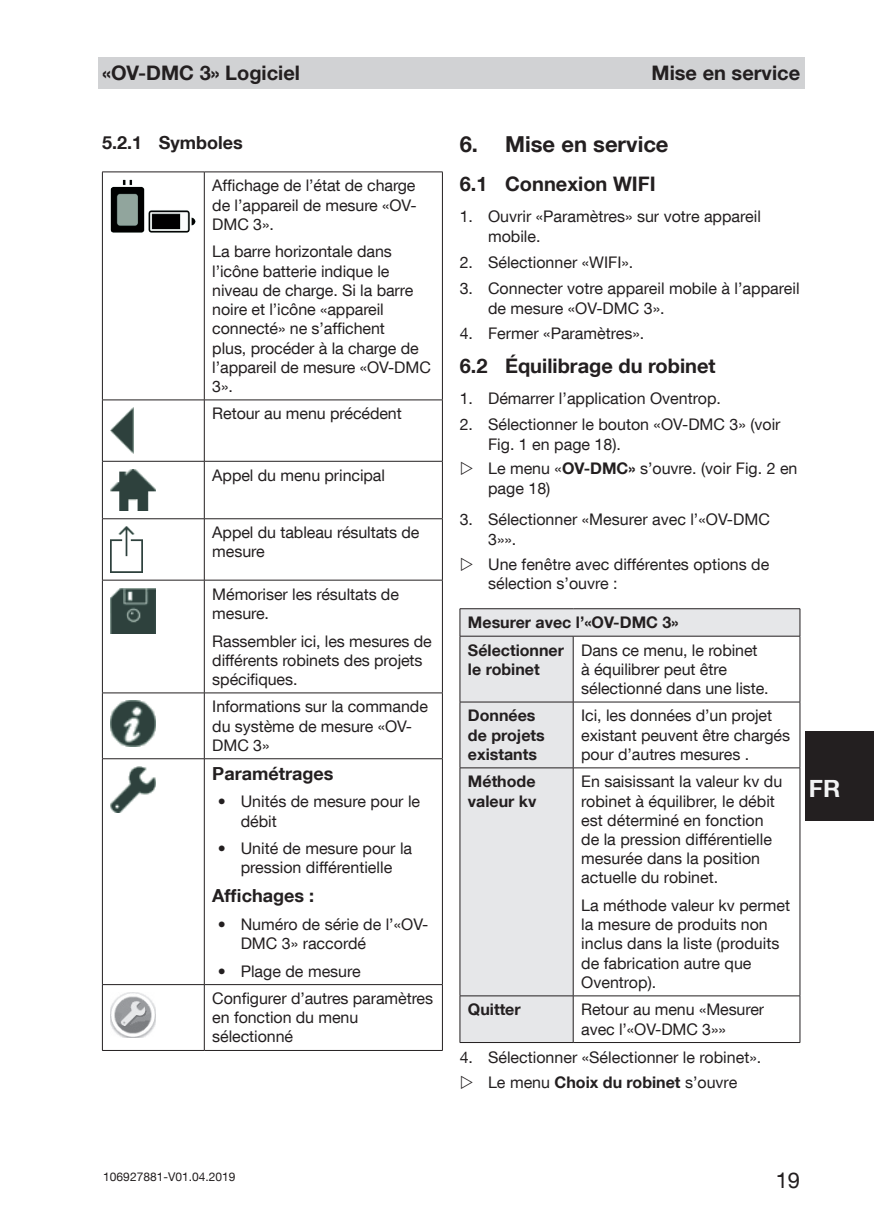
<style>
.page{position:relative;width:874px;height:1225px;background:#fff}
.page>*{position:absolute;margin:0;border:0;box-sizing:border-box;transform-origin:0 0}
.t1{font:700 23.8px "Helvetica Neue LT Com";color:#f2f3f4}
.t2{font:700 22px "Helvetica Neue LT Com";color:#231f20}
.t3{font:22px "Helvetica Neue LT Com";color:#231f20}
.t4{font:700 20px "Helvetica Neue LT Com";color:#231f20}
.t5{font:700 18px "Helvetica Neue LT Com";color:#231f20}
.t6{font:16px/19.2px "Helvetica Neue LT Com";letter-spacing:-.005em;color:#231f20}
.t7{font:700 16px/19.2px "Helvetica Neue LT Com";color:#231f20}
.t8{font:12px "Helvetica Neue LT Com";color:#231f20}
.s1{font-weight:700}
</style>
<div class="page">
<div style="left:98px;top:57px;width:705px;height:31px;background:#d1d2d4"></div>
<div style="left:805px;top:731px;width:68px;height:90px;background:#231f20"></div>
<hr style="left:102px;top:172px;width:102px;height:1px;background:#231f20">
<hr style="left:102px;top:172px;width:1px;height:228px;background:#231f20">
<hr style="left:204px;top:172px;width:238px;height:1px;background:#231f20">
<hr style="left:204px;top:172px;width:1px;height:228px;background:#231f20">
<hr style="left:442px;top:172px;width:1px;height:228px;background:#231f20">
<hr style="left:102px;top:399px;width:102px;height:1px;background:#231f20">
<hr style="left:102px;top:400px;width:1px;height:61px;background:#231f20">
<hr style="left:204px;top:399px;width:238px;height:1px;background:#231f20">
<hr style="left:204px;top:400px;width:1px;height:61px;background:#231f20">
<hr style="left:442px;top:400px;width:1px;height:61px;background:#231f20">
<hr style="left:102px;top:461px;width:102px;height:1px;background:#231f20">
<hr style="left:102px;top:461px;width:1px;height:57px;background:#231f20">
<hr style="left:204px;top:461px;width:238px;height:1px;background:#231f20">
<hr style="left:204px;top:461px;width:1px;height:57px;background:#231f20">
<hr style="left:442px;top:461px;width:1px;height:57px;background:#231f20">
<hr style="left:102px;top:518px;width:102px;height:1px;background:#231f20">
<hr style="left:102px;top:519px;width:1px;height:61px;background:#231f20">
<hr style="left:204px;top:518px;width:238px;height:1px;background:#231f20">
<hr style="left:204px;top:519px;width:1px;height:61px;background:#231f20">
<hr style="left:442px;top:519px;width:1px;height:61px;background:#231f20">
<hr style="left:102px;top:580px;width:102px;height:1px;background:#231f20">
<hr style="left:102px;top:580px;width:1px;height:112px;background:#231f20">
<hr style="left:204px;top:580px;width:238px;height:1px;background:#231f20">
<hr style="left:204px;top:580px;width:1px;height:112px;background:#231f20">
<hr style="left:442px;top:580px;width:1px;height:112px;background:#231f20">
<hr style="left:102px;top:692px;width:102px;height:1px;background:#231f20">
<hr style="left:102px;top:693px;width:1px;height:65px;background:#231f20">
<hr style="left:204px;top:692px;width:238px;height:1px;background:#231f20">
<hr style="left:204px;top:693px;width:1px;height:65px;background:#231f20">
<hr style="left:442px;top:693px;width:1px;height:65px;background:#231f20">
<hr style="left:102px;top:758px;width:102px;height:1px;background:#231f20">
<hr style="left:102px;top:759px;width:1px;height:225px;background:#231f20">
<hr style="left:204px;top:758px;width:238px;height:1px;background:#231f20">
<hr style="left:204px;top:759px;width:1px;height:225px;background:#231f20">
<hr style="left:442px;top:759px;width:1px;height:225px;background:#231f20">
<hr style="left:102px;top:984px;width:102px;height:1px;background:#231f20">
<hr style="left:102px;top:985px;width:1px;height:65px;background:#231f20">
<hr style="left:204px;top:984px;width:238px;height:1px;background:#231f20">
<hr style="left:204px;top:985px;width:1px;height:65px;background:#231f20">
<hr style="left:442px;top:985px;width:1px;height:65px;background:#231f20">
<hr style="left:102px;top:1050px;width:102px;height:1px;background:#231f20">
<hr style="left:204px;top:1050px;width:238px;height:1px;background:#231f20">
<img style="left:110px;top:180px;width:85px;height:52px">
<img style="left:110px;top:408px;width:24px;height:45px">
<img style="left:110px;top:469px;width:46px;height:42px">
<img style="left:110px;top:527px;width:33px;height:45px">
<img style="left:110px;top:588px;width:46px;height:45px">
<img style="left:110px;top:701px;width:46px;height:45px">
<img style="left:110px;top:766px;width:46px;height:46px">
<img style="left:110px;top:992px;width:46px;height:46px">
<svg style="left:460px;top:609px;width:339px;height:433px"></svg>
<hr style="left:459px;top:608px;width:114px;height:1px;background:#231f20">
<svg style="left:459px;top:609px;width:1px;height:27px"></svg>
<hr style="left:573px;top:608px;width:226px;height:1px;background:#231f20">
<svg style="left:799px;top:609px;width:1px;height:27px"></svg>
<hr style="left:459px;top:636px;width:114px;height:1px;background:#231f20">
<hr style="left:459px;top:636px;width:1px;height:66px;background:#231f20">
<hr style="left:573px;top:636px;width:226px;height:1px;background:#231f20">
<hr style="left:572px;top:636px;width:1px;height:66px;background:#231f20">
<hr style="left:799px;top:636px;width:1px;height:66px;background:#231f20">
<hr style="left:459px;top:701px;width:114px;height:1px;background:#231f20">
<hr style="left:459px;top:702px;width:1px;height:65px;background:#231f20">
<hr style="left:573px;top:701px;width:226px;height:1px;background:#231f20">
<hr style="left:572px;top:702px;width:1px;height:65px;background:#231f20">
<hr style="left:799px;top:702px;width:1px;height:65px;background:#231f20">
<hr style="left:459px;top:767px;width:114px;height:1px;background:#231f20">
<hr style="left:459px;top:768px;width:1px;height:227px;background:#231f20">
<hr style="left:573px;top:767px;width:226px;height:1px;background:#231f20">
<hr style="left:572px;top:768px;width:1px;height:227px;background:#231f20">
<hr style="left:799px;top:768px;width:1px;height:227px;background:#231f20">
<hr style="left:459px;top:995px;width:114px;height:1px;background:#231f20">
<hr style="left:459px;top:996px;width:1px;height:46px;background:#231f20">
<hr style="left:573px;top:995px;width:226px;height:1px;background:#231f20">
<hr style="left:572px;top:996px;width:1px;height:46px;background:#231f20">
<hr style="left:799px;top:996px;width:1px;height:46px;background:#231f20">
<hr style="left:459px;top:1042px;width:114px;height:1px;background:#231f20">
<hr style="left:573px;top:1042px;width:226px;height:1px;background:#231f20">
<p class="t4" style="left:102px;top:60px;width:199px">«OV-DMC 3» Logiciel</p>
<p class="t4" style="left:651px;top:60px;width:150px">Mise en service</p>
<p class="t5" style="left:102px;top:131px;width:142px">5.2.1 Symboles</p>
<p class="t6" style="left:212px;top:176px;width:206px;text-align:justify">Affichage de l’état de charge de l’appareil de mesure «OV-DMC 3».</p>
<p class="t6" style="left:212px;top:242px;width:220px">La barre horizontale dans l’icône batterie indique le niveau de charge. Si la barre noire et l’icône «appareil connecté» ne s’affichent<br>plus, procéder à la charge de l’appareil de mesure «OV-DMC<br>3».</p>
<p class="t6" style="left:212px;top:404px;width:191px">Retour au menu précédent</p>
<p class="t6" style="left:212px;top:465px;width:174px">Appel du menu principal</p>
<p class="t6" style="left:212px;top:522px;width:209px">Appel du tableau résultats de mesure</p>
<p class="t6" style="left:212px;top:584px;width:188px">Mémoriser les résultats de mesure.</p>
<p class="t6" style="left:212px;top:631px;width:221px">Rassembler ici, les mesures de différents robinets des projets spécifiques.</p>
<p class="t6" style="left:212px;top:696px;width:217px">Informations sur la commande du système de mesure «OV-<br>DMC 3»</p>
<p class="t5" style="left:212px;top:762px;width:122px">Paramétrages</p>
<p class="t6" style="left:240px;top:791px;width:181px;text-indent:-23px">• Unités de mesure pour le débit</p>
<p class="t6" style="left:218px;top:838px;width:195px;text-align:center">• Unité de mesure pour la pression différentielle</p>
<p class="t5" style="left:212px;top:884px;width:103px">Affichages :</p>
<p class="t6" style="left:240px;top:914px;width:189px;text-indent:-23px">• Numéro de série de l’«OV-<br>DMC 3» raccordé</p>
<p class="t6" style="left:212px;top:957px;width:222px;line-height:27.4px;text-indent:6px">• Plage de mesure<br>Configurer d’autres paramètres</p>
<p class="t6" style="left:212px;top:1007px;width:147px">en fonction du menu sélectionné</p>
<h2 class="t2" style="left:459px;top:130px;width:210px">6. Mise en service</h2>
<p class="t4" style="left:459px;top:171px;width:197px">6.1 Connexion WIFI</p>
<p class="t6" style="left:488px;top:206px;width:274px;line-height:20px;text-indent:-28px">1. Ouvrir «Paramètres» sur votre appareil mobile.</p>
<p class="t6" style="left:459px;top:252px;width:175px">2. Sélectionner «WIFI».</p>
<p class="t6" style="left:488px;top:277px;width:313px;line-height:20px;text-indent:-28px">3. Connecter votre appareil mobile à l’appareil de mesure «OV-DMC 3».</p>
<p class="t6" style="left:459px;top:323px;width:186px">4. Fermer «Paramètres».</p>
<p class="t4" style="left:459px;top:353px;width:257px">6.2 Équilibrage du robinet</p>
<p class="t6" style="left:459px;top:388px;width:263px">1. Démarrer l’application Oventrop.</p>
<p class="t6" style="left:488px;top:413px;width:294px;line-height:20px;text-indent:-28px">2. Sélectionner le bouton «OV-DMC 3» (voir<br>Fig. 1 en page 18).</p>
<p class="t6" style="left:488px;top:459px;width:311px">Le menu «<span class="s1">OV-DMC»</span> s’ouvre. (voir Fig. 2 en page 18)</p>
<p class="t6" style="left:488px;top:509px;width:283px;line-height:20px;text-indent:-28px">3. Sélectionner «Mesurer avec l’«OV-DMC<br>3»».</p>
<p class="t6" style="left:488px;top:554px;width:282px">Une fenêtre avec différentes options de sélection s’ouvre :</p>
<p class="t7" style="left:467px;top:608px;width:212px;line-height:27.4px">Mesurer avec l’«OV-DMC 3»<br>Sélectionner</p>
<p class="t7" style="left:467px;top:659px;width:73px">le robinet</p>
<p class="t6" style="left:581px;top:640px;width:189px">Dans ce menu, le robinet à équilibrer peut être sélectionné dans une liste.</p>
<p class="t7" style="left:467px;top:705px;width:78px">Données de projets existants</p>
<p class="t6" style="left:581px;top:706px;width:210px">Ici, les données d’un projet existant peuvent être chargés pour d’autres mesures .</p>
<p class="t7" style="left:467px;top:771px;width:70px">Méthode valeur kv</p>
<p class="t6" style="left:581px;top:771px;width:202px">En saisissant la valeur kv du robinet à équilibrer, le débit est déterminé en fonction de la pression différentielle mesurée dans la position actuelle du robinet.</p>
<p class="t6" style="left:581px;top:895px;width:210px">La méthode valeur kv permet la mesure de produits non inclus dans la liste (produits de fabrication autre que<br>Oventrop).</p>
<p class="t7" style="left:467px;top:999px;width:54px">Quitter</p>
<p class="t6" style="left:581px;top:999px;width:184px">Retour au menu «Mesurer avec l’«OV-DMC 3»»</p>
<p class="t6" style="left:459px;top:1044px;width:303px;line-height:24.8px;text-align:center">4. Sélectionner «Sélectionner le robinet».<br>Le menu <span class="s1">Choix du robinet</span> s’ouvre</p>
<h1 class="t1" style="left:808px;top:774px;width:33px">FR</h1>
<p class="t8" style="left:103px;top:1169px;width:134px">106927881-V01.04.2019</p>
<h2 class="t3" style="left:775px;top:1167px;width:26px">19</h2>
</div>
